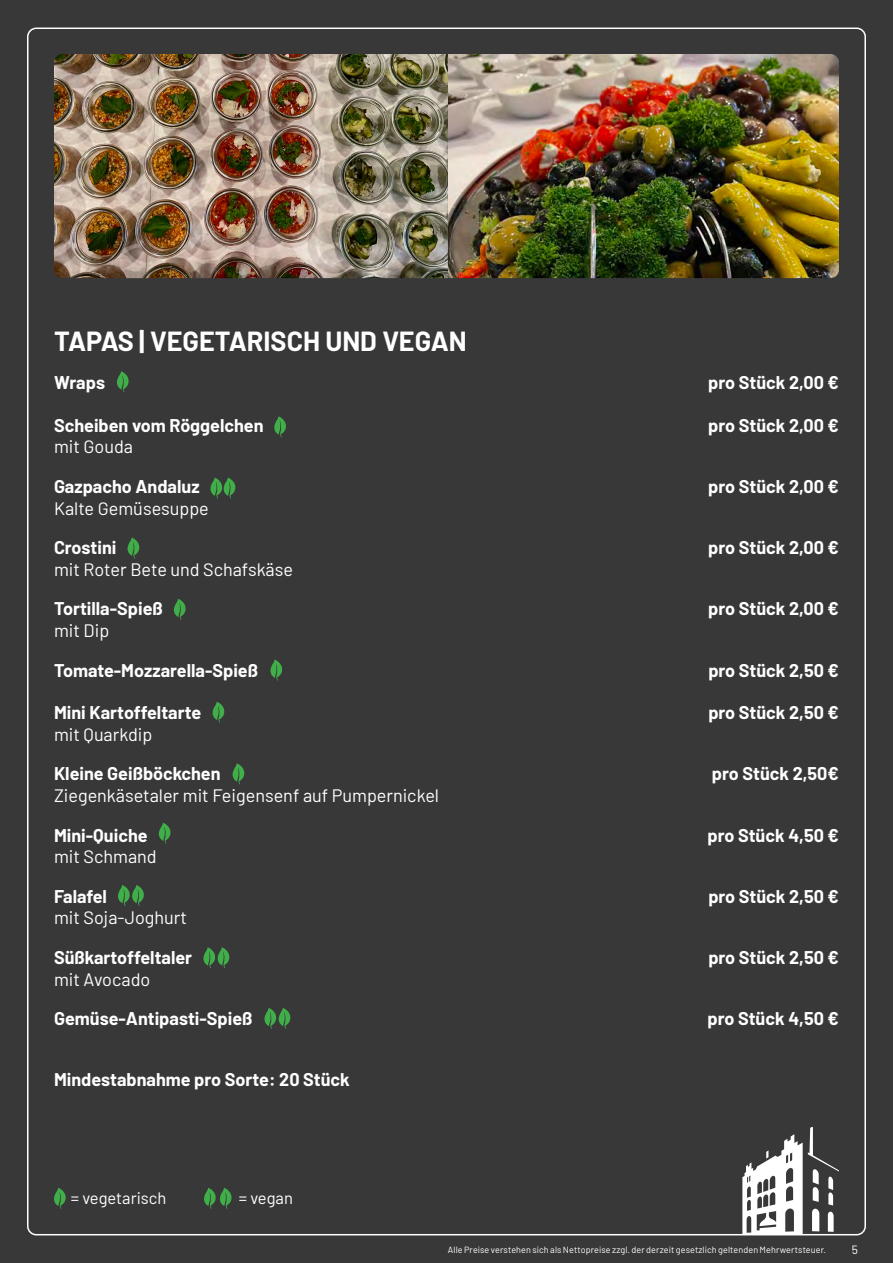
<style>
.page{position:relative;width:893px;height:1263px;background:#383839}
.page>*{position:absolute;margin:0;border:0;box-sizing:border-box;transform-origin:0 0}
.t1{font:700 27px "Barlow";color:#fff}
.t2{font:700 18px "Barlow";color:#fff}
.t3{font:18px "Barlow";color:#fff}
.t4{font:16.5px "Barlow";color:#fff}
.t5{font:12px "Barlow";color:#fff}
.t6{font:9px "Barlow";letter-spacing:.01em;color:#fff}
</style>
<div class="page">
<svg style="left:742px;top:1127px;width:97px;height:107px"></svg>
<svg style="left:54px;top:1188px;width:12px;height:21px"></svg>
<svg style="left:204px;top:1188px;width:28px;height:21px"></svg>
<img style="left:54px;top:54px;width:785px;height:224px">
<svg style="left:118px;top:885px;width:26px;height:21px"></svg>
<svg style="left:203px;top:947px;width:26px;height:21px"></svg>
<svg style="left:264px;top:1008px;width:26px;height:21px"></svg>
<svg style="left:127px;top:537px;width:12px;height:22px"></svg>
<svg style="left:174px;top:599px;width:12px;height:21px"></svg>
<svg style="left:270px;top:659px;width:12px;height:22px"></svg>
<svg style="left:213px;top:702px;width:11px;height:21px"></svg>
<svg style="left:232px;top:763px;width:12px;height:21px"></svg>
<svg style="left:159px;top:823px;width:12px;height:21px"></svg>
<svg style="left:274px;top:416px;width:12px;height:22px"></svg>
<svg style="left:210px;top:477px;width:25px;height:22px"></svg>
<svg style="left:117px;top:371px;width:12px;height:21px"></svg>
<p class="t1" style="left:54px;top:322px;width:414px">TAPAS | VEGETARISCH UND VEGAN</p>
<p class="t2" style="left:54px;top:369px;width:53px">Wraps</p>
<p class="t2" style="left:708px;top:369px;width:132px">pro Stück 2,00 €</p>
<p class="t2" style="left:54px;top:412px;width:211px">Scheiben vom Röggelchen</p>
<p class="t3" style="left:54px;top:434px;width:81px">mit Gouda</p>
<p class="t2" style="left:708px;top:412px;width:132px">pro Stück 2,00 €</p>
<p class="t2" style="left:54px;top:473px;width:147px">Gazpacho Andaluz</p>
<p class="t3" style="left:54px;top:495px;width:156px">Kalte Gemüsesuppe</p>
<p class="t2" style="left:708px;top:473px;width:132px">pro Stück 2,00 €</p>
<p class="t2" style="left:54px;top:534px;width:64px">Crostini</p>
<p class="t3" style="left:54px;top:556px;width:240px">mit Roter Bete und Schafskäse</p>
<p class="t2" style="left:708px;top:534px;width:132px">pro Stück 2,00 €</p>
<p class="t2" style="left:54px;top:596px;width:110px">Tortilla-Spieß</p>
<p class="t3" style="left:54px;top:617px;width:57px">mit Dip</p>
<p class="t2" style="left:708px;top:596px;width:132px">pro Stück 2,00 €</p>
<p class="t2" style="left:54px;top:657px;width:206px">Tomate-Mozzarella-Spieß</p>
<p class="t2" style="left:708px;top:657px;width:132px">pro Stück 2,50 €</p>
<p class="t2" style="left:54px;top:699px;width:149px">Mini Kartoffeltarte</p>
<p class="t3" style="left:54px;top:721px;width:100px">mit Quarkdip</p>
<p class="t2" style="left:708px;top:699px;width:132px">pro Stück 2,50 €</p>
<p class="t2" style="left:54px;top:760px;width:168px">Kleine Geißböckchen</p>
<p class="t3" style="left:54px;top:782px;width:387px">Ziegenkäsetaler mit Feigensenf auf Pumpernickel</p>
<p class="t2" style="left:712px;top:760px;width:128px">pro Stück 2,50€</p>
<p class="t2" style="left:54px;top:822px;width:95px">Mini-Quiche</p>
<p class="t3" style="left:54px;top:844px;width:104px">mit Schmand</p>
<p class="t2" style="left:708px;top:822px;width:133px">pro Stück 4,50 €</p>
<p class="t2" style="left:54px;top:883px;width:55px">Falafel</p>
<p class="t3" style="left:54px;top:905px;width:135px">mit Soja-Joghurt</p>
<p class="t2" style="left:708px;top:883px;width:132px">pro Stück 2,50 €</p>
<p class="t2" style="left:54px;top:944px;width:140px">Süßkartoffeltaler</p>
<p class="t3" style="left:54px;top:966px;width:98px">mit Avocado</p>
<p class="t2" style="left:708px;top:944px;width:132px">pro Stück 2,50 €</p>
<p class="t2" style="left:54px;top:1005px;width:200px">Gemüse-Antipasti-Spieß</p>
<p class="t2" style="left:708px;top:1005px;width:133px">pro Stück 4,50 €</p>
<p class="t2" style="left:54px;top:1066px;width:297px">Mindestabnahme pro Sorte: 20 Stück</p>
<p class="t4" style="left:71px;top:1186px;width:97px">= vegetarisch</p>
<p class="t4" style="left:239px;top:1186px;width:56px">= vegan</p>
<p class="t6" style="left:448px;top:1243px;width:380px">Alle Preise verstehen sich als Nettopreise zzgl. der derzeit gesetzlich geltenden Mehrwertsteuer.</p>
<p class="t5" style="left:852px;top:1241px;width:8px">5</p>
</div>
